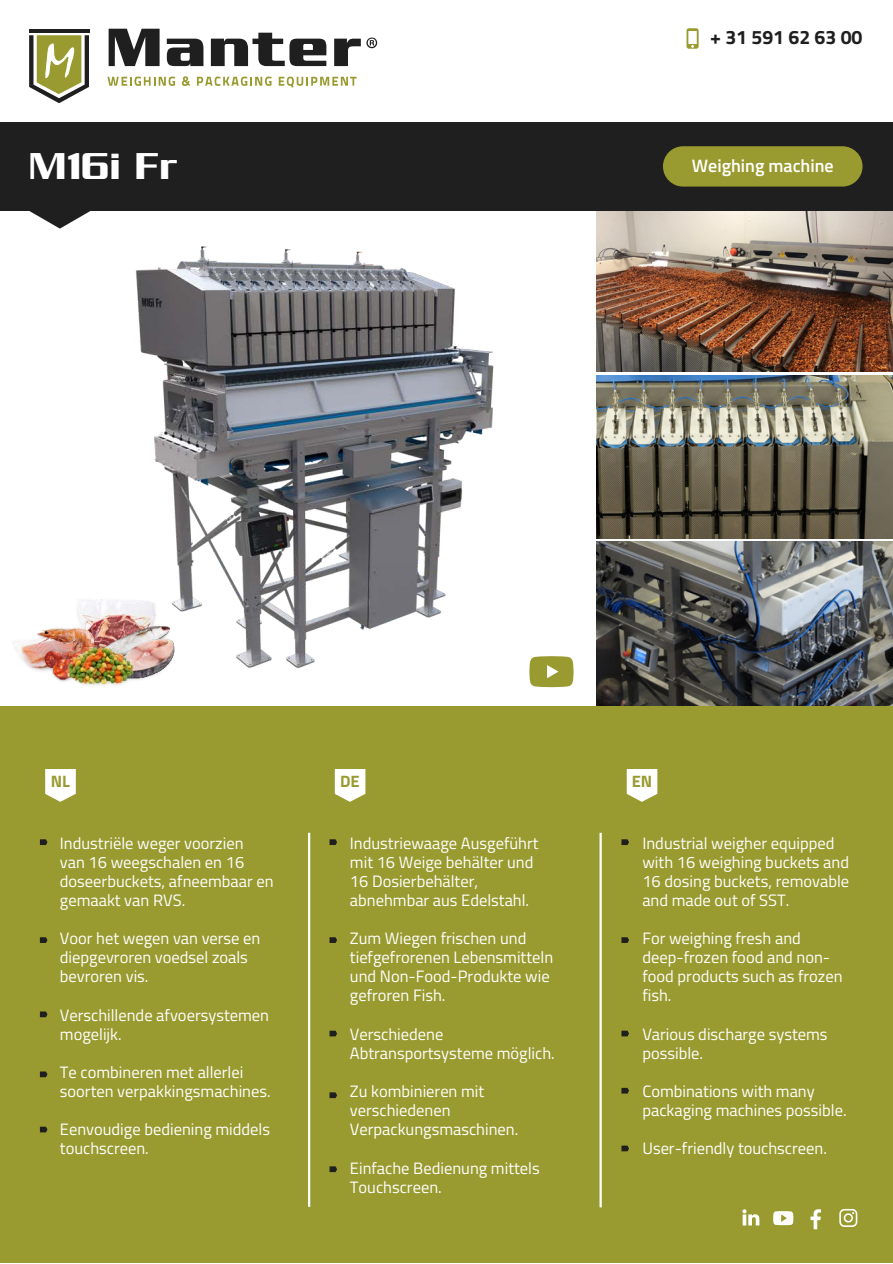
<style>
.page{position:relative;width:893px;height:1264px;background:#fff}
.page>*{position:absolute;margin:0;border:0;box-sizing:border-box;transform-origin:0 0}
.t1{font:40.5px "Serpentine Sans ICG";color:#fff}
.t2{font:700 19.5px "Titillium Web";color:#1f1f1f}
.t3{font:600 18px "Titillium Web";color:#fff}
.t4{font:16.5px/19px "Titillium Web";color:#fff}
.t5{font:700 16.5px "Titillium Web";color:#999b30}
</style>
<div class="page">
<svg style="left:107px;top:77px;width:68px;height:9px"></svg>
<svg style="left:182px;top:76px;width:8px;height:10px"></svg>
<svg style="left:197px;top:77px;width:74px;height:9px"></svg>
<svg style="left:279px;top:77px;width:77px;height:11px"></svg>
<hr style="left:29px;top:29px;width:60px;height:4px;background:#1f1f1f">
<svg style="left:29px;top:35px;width:60px;height:68px"></svg>
<svg style="left:109px;top:29px;width:268px;height:37px"></svg>
<div style="left:0;top:176px;width:892px;height:1086px;background:#999b30"></div>
<img style="left:0;top:210px;width:592px;height:495px">
<img style="left:596px;top:210px;width:296px;height:161px">
<img style="left:596px;top:375px;width:296px;height:163px">
<img style="left:596px;top:541px;width:296px;height:164px">
<div style="left:0;top:122px;width:892px;height:88px;background:#1f1f1f"></div>
<hr style="left:308px;top:832px;width:2px;height:374px;background:#fff">
<hr style="left:599px;top:832px;width:2px;height:375px;background:#fff">
<svg style="left:45px;top:769px;width:31px;height:32px"></svg>
<svg style="left:335px;top:769px;width:30px;height:32px"></svg>
<svg style="left:626px;top:769px;width:31px;height:32px"></svg>
<svg style="left:40px;top:839px;width:7px;height:6px"></svg>
<svg style="left:40px;top:937px;width:7px;height:6px"></svg>
<svg style="left:40px;top:1011px;width:7px;height:6px"></svg>
<svg style="left:40px;top:1071px;width:7px;height:6px"></svg>
<svg style="left:40px;top:1126px;width:7px;height:6px"></svg>
<svg style="left:329px;top:839px;width:8px;height:6px"></svg>
<svg style="left:329px;top:937px;width:8px;height:6px"></svg>
<svg style="left:329px;top:1092px;width:8px;height:6px"></svg>
<svg style="left:329px;top:1030px;width:8px;height:6px"></svg>
<svg style="left:329px;top:1166px;width:8px;height:6px"></svg>
<svg style="left:621px;top:839px;width:8px;height:6px"></svg>
<svg style="left:621px;top:937px;width:8px;height:6px"></svg>
<svg style="left:621px;top:1030px;width:8px;height:6px"></svg>
<svg style="left:621px;top:1087px;width:8px;height:6px"></svg>
<svg style="left:621px;top:1145px;width:8px;height:6px"></svg>
<div style="left:663px;top:146px;width:199px;height:40px;background:#999b30;border-radius:20px"></div>
<svg style="left:27px;top:210px;width:66px;height:19px"></svg>
<svg style="left:529px;top:656px;width:44px;height:31px"></svg>
<div style="left:0;top:570px;width:218px;height:136px;background:#fff"></div>
<img style="left:65px;top:599px;width:103px;height:27px">
<img style="left:90px;top:626px;width:79px;height:8px">
<img style="left:0;top:609px;width:90px;height:78px">
<img style="left:140px;top:634px;width:45px;height:48px">
<img style="left:36px;top:628px;width:58px;height:11px">
<img style="left:27px;top:639px;width:34px;height:50px">
<img style="left:41px;top:648px;width:20px;height:32px">
<img style="left:61px;top:630px;width:79px;height:72px">
<svg style="left:742px;top:1209px;width:18px;height:17px"></svg>
<svg style="left:810px;top:1209px;width:10px;height:20px"></svg>
<svg style="left:839px;top:1208px;width:19px;height:19px"></svg>
<svg style="left:773px;top:1211px;width:20px;height:14px"></svg>
<svg style="left:686px;top:28px;width:12px;height:20px"></svg>
<h1 class="t1" style="left:29px;top:143px;width:151px">M16i Fr</h1>
<p class="t2" style="left:710px;top:22px;width:154px">+ 31 591 62 63 00</p>
<p class="t3" style="left:691px;top:152px;width:143px">Weighing machine</p>
<p class="t5" style="left:51px;top:768px;width:21px">NL</p>
<p class="t5" style="left:340px;top:768px;width:21px">DE</p>
<p class="t5" style="left:631px;top:768px;width:22px">EN</p>
<p class="t4" style="left:60px;top:832px;width:215px">Industriële weger voorzien<br>van 16 weegschalen en 16 doseerbuckets, afneembaar en gemaakt van RVS.</p>
<p class="t4" style="left:60px;top:928px;width:202px">Voor het wegen van verse en diepgevroren voedsel zoals bevroren vis.</p>
<p class="t4" style="left:60px;top:1004px;width:211px">Verschillende afvoersystemen mogelijk.</p>
<p class="t4" style="left:60px;top:1061px;width:212px">Te combineren met allerlei soorten verpakkingsmachines.</p>
<p class="t4" style="left:60px;top:1119px;width:212px">Eenvoudige bediening middels touchscreen.</p>
<p class="t4" style="left:350px;top:832px;width:190px">Industriewaage Ausgeführt mit 16 Weige behälter und<br>16 Dosierbehälter, abnehmbar aus Edelstahl.</p>
<p class="t4" style="left:350px;top:928px;width:205px">Zum Wiegen frischen und tiefgefrorenen Lebensmitteln und Non-Food-Produkte wie gefroren Fish.</p>
<p class="t4" style="left:350px;top:1023px;width:206px">Verschiedene<br>Abtransportsysteme möglich.</p>
<p class="t4" style="left:350px;top:1080px;width:170px">Zu kombinieren mit verschiedenen<br>Verpackungsmaschinen.</p>
<p class="t4" style="left:350px;top:1157px;width:191px">Einfache Bedienung mittels<br>Touchscreen.</p>
<p class="t4" style="left:642px;top:832px;width:208px">Industrial weigher equipped with 16 weighing buckets and<br>16 dosing buckets, removable and made out of SST.</p>
<p class="t4" style="left:642px;top:928px;width:202px">For weighing fresh and deep-frozen food and non&shy;food products such as frozen fish.</p>
<p class="t4" style="left:642px;top:1023px;width:187px">Various discharge systems possible.</p>
<p class="t4" style="left:642px;top:1080px;width:206px">Combinations with many packaging machines possible.</p>
<p class="t4" style="left:642px;top:1138px;width:186px">User-friendly touchscreen.</p>
</div>
